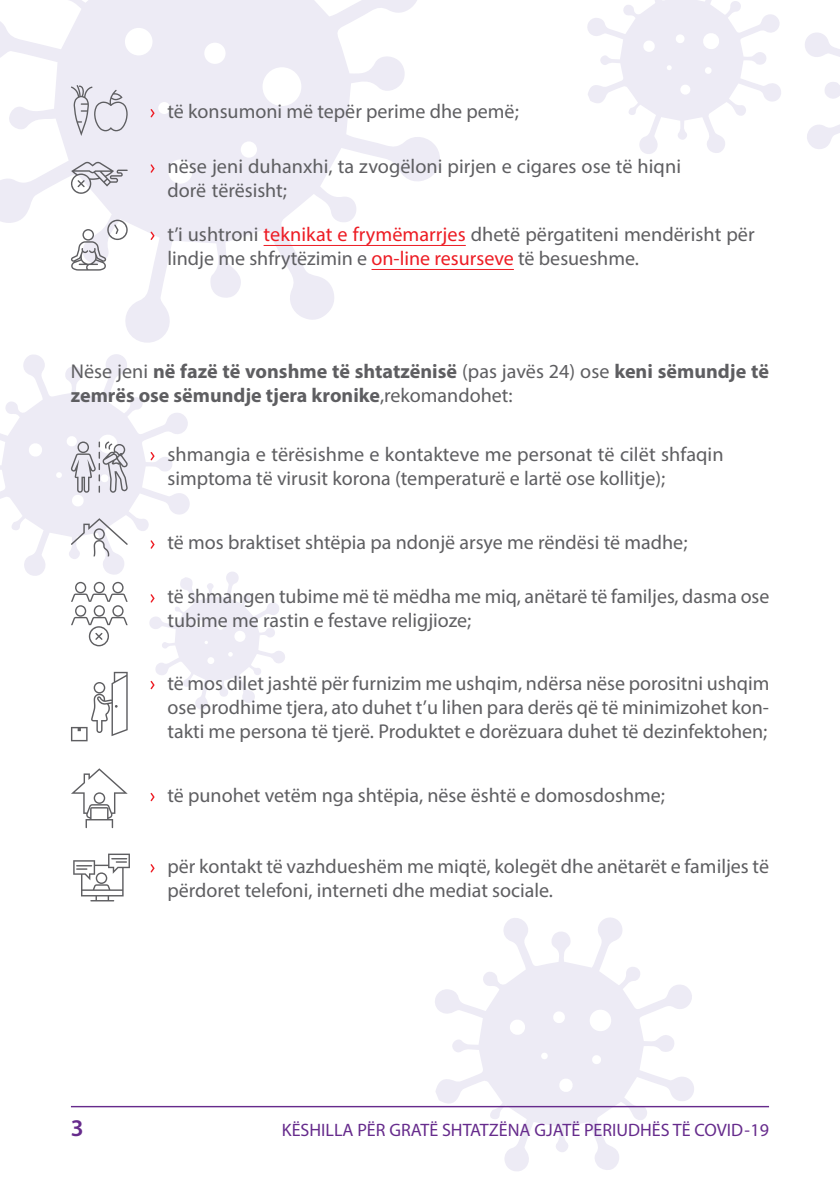
<style>
.page{position:relative;width:840px;height:1191px;background:#fff}
.page>*{position:absolute;margin:0;border:0;box-sizing:border-box;transform-origin:0 0}
.t1{font:600 24px "Myriad Pro";color:#662b8c}
.t2{font:20px/24px "Myriad Pro";color:#5e5e61}
.t3{font:700 20px/24px "Myriad Pro";color:#5e5e61}
.t4{font:18px "Myriad Pro";color:#662b8c}
.s1{color:#ed1c24}
.s2{font-weight:400}
</style>
<div class="page">
<svg style="left:805px;top:33px;width:34px;height:116px"></svg>
<svg style="left:433px;top:917px;width:262px;height:254px"></svg>
<svg style="left:0;top:0;width:440px;height:343px"></svg>
<svg style="left:0;top:354px;width:190px;height:222px"></svg>
<svg style="left:587px;top:0;width:194px;height:154px"></svg>
<svg style="left:149px;top:108px;width:6px;height:11px"></svg>
<svg style="left:149px;top:163px;width:6px;height:11px"></svg>
<svg style="left:149px;top:230px;width:6px;height:11px"></svg>
<svg style="left:149px;top:450px;width:6px;height:11px"></svg>
<svg style="left:149px;top:539px;width:6px;height:11px"></svg>
<svg style="left:149px;top:571px;width:136px;height:139px"></svg>
<svg style="left:150px;top:792px;width:5px;height:10px"></svg>
<svg style="left:150px;top:864px;width:5px;height:9px"></svg>
<hr style="left:71px;top:1106px;width:697px;height:1px;background:#662b8c">
<svg style="left:71px;top:85px;width:57px;height:51px;background:#d9d7e0"></svg>
<svg style="left:71px;top:162px;width:57px;height:32px;background:#d0cfd6"></svg>
<svg style="left:71px;top:220px;width:57px;height:51px"></svg>
<svg style="left:71px;top:441px;width:57px;height:52px;background:#cecdd4"></svg>
<svg style="left:73px;top:853px;width:57px;height:48px"></svg>
<svg style="left:71px;top:518px;width:57px;height:38px"></svg>
<svg style="left:71px;top:768px;width:57px;height:60px"></svg>
<svg style="left:71px;top:672px;width:57px;height:69px"></svg>
<svg style="left:71px;top:582px;width:57px;height:64px"></svg>
<hr style="left:263px;top:245px;width:202px;height:1px;background:#ed1c24">
<hr style="left:371px;top:269px;width:142px;height:1px;background:#ed1c24">
<p class="t2" style="left:167px;top:99px;width:352px">të konsumoni më tepër perime dhe pemë;</p>
<p class="t2" style="left:167px;top:154px;width:515px">nëse jeni duhanxhi, ta zvogëloni pirjen e cigares ose të hiqni dorë tërësisht;</p>
<p class="t2" style="left:167px;top:222px;width:588px">t’i ushtroni <span class="s1">teknikat e frymëmarrjes</span> dhetë përgatiteni mendërisht për lindje me shfrytëzimin e <span class="s1">on-line resurseve</span> të besueshme.</p>
<p class="t3" style="left:71px;top:358px;width:699px"><span class="s2">Nëse jeni</span> në fazë të vonshme të shtatzënisë <span class="s2">(pas javës 24) ose</span> keni sëmundje të zemrës ose sëmundje tjera kronike<span class="s2">,rekomandohet:</span></p>
<p class="t2" style="left:167px;top:442px;width:557px">shmangia e tërësishme e kontakteve me personat të cilët shfaqin simptoma të virusit korona (temperaturë e lartë ose kollitje);</p>
<p class="t2" style="left:167px;top:530px;width:521px">të mos braktiset shtëpia pa ndonjë arsye me rëndësi të madhe;</p>
<p class="t2" style="left:167px;top:584px;width:603px">të shmangen tubime më të mëdha me miq, anëtarë të familjes, dasma ose tubime me rastin e festave religjioze;</p>
<p class="t2" style="left:167px;top:671px;width:603px;text-align:justify">të mos dilet jashtë për furnizim me ushqim, ndërsa nëse porositni ushqim ose prodhime tjera, ato duhet t’u lihen para derës që të minimizohet kon&shy;takti me persona të tjerë. Produktet e dorëzuara duhet të dezinfektohen;</p>
<p class="t2" style="left:167px;top:783px;width:499px">të punohet vetëm nga shtëpia, nëse është e domosdoshme;</p>
<p class="t2" style="left:167px;top:854px;width:602px">për kontakt të vazhdueshëm me miqtë, kolegët dhe anëtarët e familjes të përdoret telefoni, interneti dhe mediat sociale.</p>
<p class="t1" style="left:71px;top:1113px;width:14px">3</p>
<p class="t4" style="left:282px;top:1119px;width:488px">KËSHILLA PËR GRATË SHTATZËNA GJATË PERIUDHËS TË COVID-19</p>
</div>
